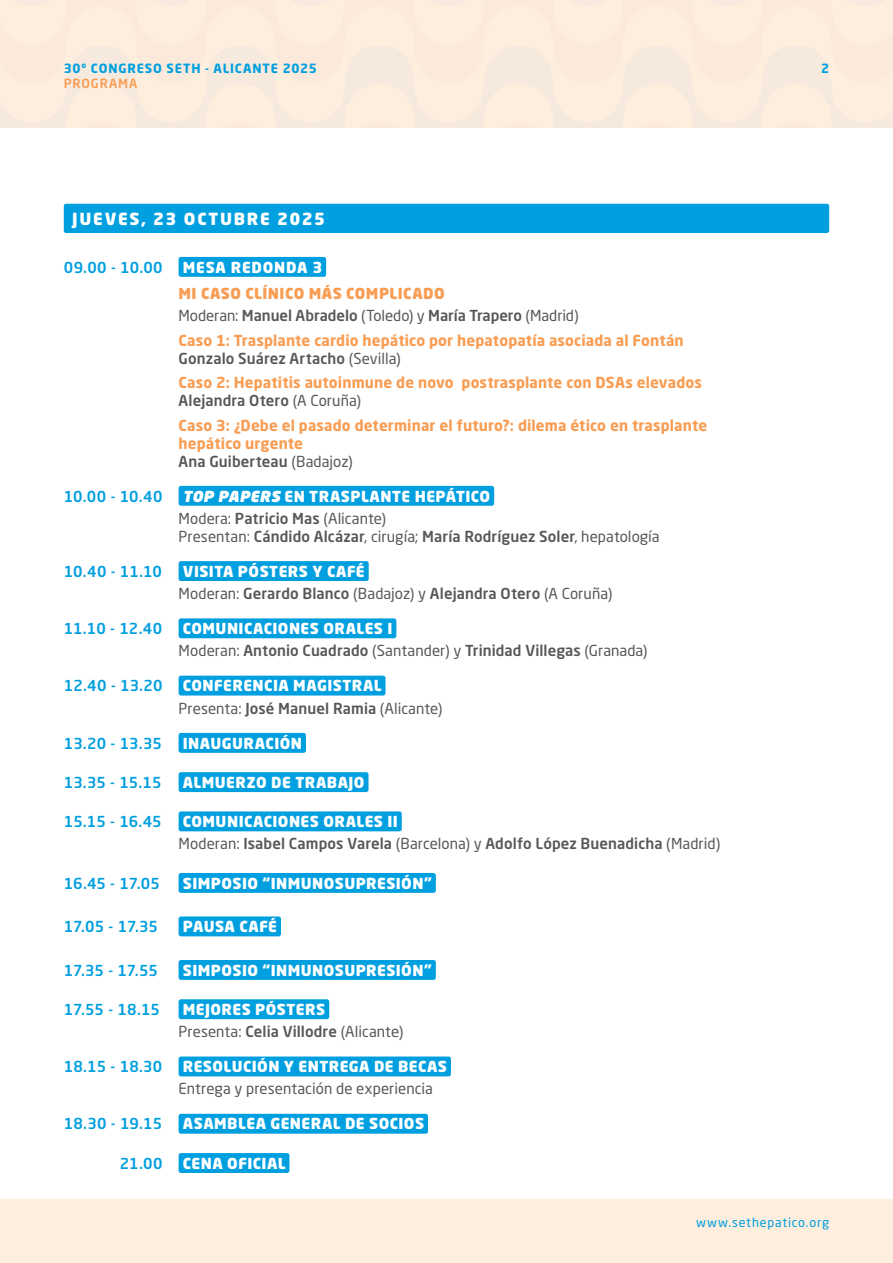
<style>
.page{position:relative;width:893px;height:1263px;background:#fff}
.page>*{position:absolute;margin:0;border:0;box-sizing:border-box;transform-origin:0 0}
.t1{font:900 16.5px "Neo Sans W1 G";letter-spacing:.105em;color:#fff}
.t2{font:700 15px/18px "Neo Sans W1 G";letter-spacing:.01em;color:#f89d53}
.t3{font:900 15px/22.2px "Neo Sans W1 G";letter-spacing:.03em;color:#fff}
.t4{font:500 15px/22.2px "Neo Sans W1 G";letter-spacing:.005em;color:#57585a}
.t5{font:500 15px "Neo Sans W1 G";letter-spacing:.005em;color:#009fdf}
.t6{font:15px/22.2px "Neo Sans W1 G";letter-spacing:.005em;color:#57585a}
.t7{font:900 15px/22.2px "Neo Sans W1 G";letter-spacing:.03em;color:#f89d53}
.t8{font:900 15px "Neo Sans W1 G";letter-spacing:.05em;color:#fff}
.t9{font:700 12.6px "Neo Sans W1 G";letter-spacing:.065em;color:#009fdf}
.t10{font:12.6px "Neo Sans W1 G";letter-spacing:.065em;color:#009fdf}
.t11{font:500 12.6px "Neo Sans W1 G";letter-spacing:.065em;color:#f89d53}
.s1{font-weight:400;color:#57585a}
.s2{font-weight:500;color:#57585a}
.s3{font-style:italic}
.s4{font-weight:400}
.s5{font-weight:900;color:#fff}
.s6{font-weight:500}
</style>
<div class="page">
<div style="left:0;top:1199px;width:893px;height:64px;background:#feeede"></div>
<svg style="left:0;top:83px;width:893px;height:45px;background:#fbecdd"></svg>
<div style="left:0;top:6px;width:893px;height:77px;background:#fcecdd"></div>
<div style="left:0;top:0;width:893px;height:6px;background:#fbeadd"></div>
<div style="left:64px;top:204px;width:765px;height:29px;background:#009fdf;border-radius:2px"></div>
<div style="left:179px;top:257px;width:147px;height:20px;background:#009fdf;border-radius:2px"></div>
<div style="left:179px;top:486px;width:315px;height:20px;background:#009fdf;border-radius:2px"></div>
<div style="left:179px;top:561px;width:190px;height:20px;background:#009fdf;border-radius:2px"></div>
<div style="left:179px;top:618px;width:217px;height:20px;background:#009fdf;border-radius:2px"></div>
<div style="left:179px;top:676px;width:206px;height:19px;background:#009fdf;border-radius:2px"></div>
<div style="left:179px;top:733px;width:127px;height:20px;background:#009fdf;border-radius:2px"></div>
<div style="left:179px;top:772px;width:189px;height:20px;background:#009fdf;border-radius:2px"></div>
<div style="left:179px;top:811px;width:223px;height:20px;background:#009fdf;border-radius:2px"></div>
<div style="left:179px;top:873px;width:257px;height:20px;background:#009fdf;border-radius:2px"></div>
<div style="left:179px;top:916px;width:102px;height:20px;background:#009fdf;border-radius:2px"></div>
<div style="left:179px;top:960px;width:257px;height:20px;background:#009fdf;border-radius:2px"></div>
<div style="left:179px;top:999px;width:150px;height:20px;background:#009fdf;border-radius:2px"></div>
<div style="left:179px;top:1056px;width:272px;height:20px;background:#009fdf;border-radius:2px"></div>
<div style="left:179px;top:1114px;width:249px;height:20px;background:#009fdf;border-radius:2px"></div>
<div style="left:179px;top:1153px;width:110px;height:20px;background:#009fdf;border-radius:2px"></div>
<p class="t9" style="left:64px;top:60px;width:255px">30º CONGRESO SETH - ALICANTE 2025</p>
<p class="t11" style="left:64px;top:76px;width:75px">PROGRAMA</p>
<p class="t1" style="left:72px;top:208px;width:254px">JUEVES, 23 OCTUBRE 2025</p>
<p class="t5" style="left:64px;top:258px;width:100px">09.00 - 10.00</p>
<p class="t8" style="left:183px;top:257px;width:141px">MESA REDONDA 3</p>
<p class="t7" style="left:179px;top:282px;width:402px">MI CASO CLÍNICO MÁS COMPLICADO<br><span class="s1">Moderan:</span> <span class="s2">Manuel Abradelo</span> <span class="s1">(Toledo) y</span> <span class="s2">María Trapero</span> <span class="s1">(Madrid)</span></p>
<p class="t2" style="left:179px;top:331px;width:507px">Caso 1: Trasplante cardio hepático por hepatopatía asociada al Fontán<br><span class="s2">Gonzalo Suárez Artacho</span> <span class="s1">(Sevilla)</span></p>
<p class="t2" style="left:179px;top:373px;width:525px">Caso 2: Hepatitis autoinmune de novo postrasplante con DSAs elevados<br><span class="s2">Alejandra Otero</span> <span class="s1">(A Coruña)</span></p>
<p class="t2" style="left:179px;top:416px;width:530px">Caso 3: ¿Debe el pasado determinar el futuro?: dilema ético en trasplante hepático urgente<br><span class="s2">Ana Guiberteau</span> <span class="s1">(Badajoz)</span></p>
<p class="t5" style="left:64px;top:487px;width:100px">10.00 - 10.40</p>
<p class="t3" style="left:179px;top:485px;width:313px"><span class="s3">TOP PAPERS</span> EN TRASPLANTE HEPÁTICO<br><span class="s1">Modera:</span> <span class="s2">Patricio Mas</span> <span class="s1">(Alicante)</span></p>
<p class="t4" style="left:179px;top:525px;width:483px"><span class="s4">Presentan:</span> Cándido Alcázar<span class="s4">, cirugía;</span> María Rodríguez Soler<span class="s4">, hepatología</span></p>
<p class="t5" style="left:64px;top:562px;width:100px">10.40 - 11.10</p>
<p class="t6" style="left:179px;top:560px;width:435px"><span class="s5">VISITA PÓSTERS Y CAFÉ<br></span>Moderan: <span class="s6">Gerardo Blanco</span> (Badajoz) y <span class="s6">Alejandra Otero</span> (A Coruña)</p>
<p class="t5" style="left:64px;top:619px;width:100px">11.10 - 12.40</p>
<p class="t4" style="left:179px;top:617px;width:470px"><span class="s5">COMUNICACIONES ORALES I<br></span><span class="s4">Moderan:</span> Antonio Cuadrado <span class="s4">(Santander) y</span> Trinidad Villegas <span class="s4">(Granada)</span></p>
<p class="t5" style="left:64px;top:676px;width:100px">12.40 - 13.20</p>
<p class="t3" style="left:179px;top:674px;width:265px">CONFERENCIA MAGISTRAL<br><span class="s1">Presenta:</span> <span class="s2">José Manuel Ramia</span> <span class="s1">(Alicante)</span></p>
<p class="t5" style="left:64px;top:734px;width:100px">13.20 - 13.35</p>
<p class="t3" style="left:183px;top:732px;width:121px">INAUGURACIÓN</p>
<p class="t5" style="left:64px;top:773px;width:99px">13.35 - 15.15</p>
<p class="t3" style="left:183px;top:771px;width:183px">ALMUERZO DE TRABAJO</p>
<p class="t5" style="left:64px;top:812px;width:99px">15.15 - 16.45</p>
<p class="t4" style="left:179px;top:810px;width:543px"><span class="s5">COMUNICACIONES ORALES II<br></span><span class="s4">Moderan:</span> Isabel Campos Varela <span class="s4">(Barcelona) y</span> Adolfo López Buenadicha <span class="s4">(Madrid)</span></p>
<p class="t5" style="left:64px;top:874px;width:98px">16.45 - 17.05</p>
<p class="t3" style="left:183px;top:872px;width:251px">SIMPOSIO “INMUNOSUPRESIÓN”</p>
<p class="t5" style="left:64px;top:917px;width:96px">17.05 - 17.35</p>
<p class="t3" style="left:183px;top:915px;width:96px">PAUSA CAFÉ</p>
<p class="t5" style="left:64px;top:961px;width:96px">17.35 - 17.55</p>
<p class="t3" style="left:183px;top:959px;width:251px">SIMPOSIO “INMUNOSUPRESIÓN”</p>
<p class="t5" style="left:64px;top:1000px;width:98px">17.55 - 18.15</p>
<p class="t6" style="left:179px;top:998px;width:226px"><span class="s5">MEJORES PÓSTERS<br></span>Presenta: <span class="s6">Celia Villodre</span> (Alicante)</p>
<p class="t5" style="left:64px;top:1057px;width:100px">18.15 - 18.30</p>
<p class="t3" style="left:183px;top:1055px;width:266px">RESOLUCIÓN Y ENTREGA DE BECAS</p>
<p class="t6" style="left:179px;top:1077px;width:256px">Entrega y presentación de experiencia</p>
<p class="t5" style="left:64px;top:1114px;width:100px">18.30 - 19.15</p>
<p class="t3" style="left:183px;top:1113px;width:243px">ASAMBLEA GENERAL DE SOCIOS</p>
<p class="t3" style="left:183px;top:1152px;width:104px">CENA OFICIAL</p>
<p class="t9" style="left:821px;top:60px;width:10px">2</p>
<p class="t10" style="left:696px;top:1215px;width:134px">www.sethepatico.org</p>
</div>
